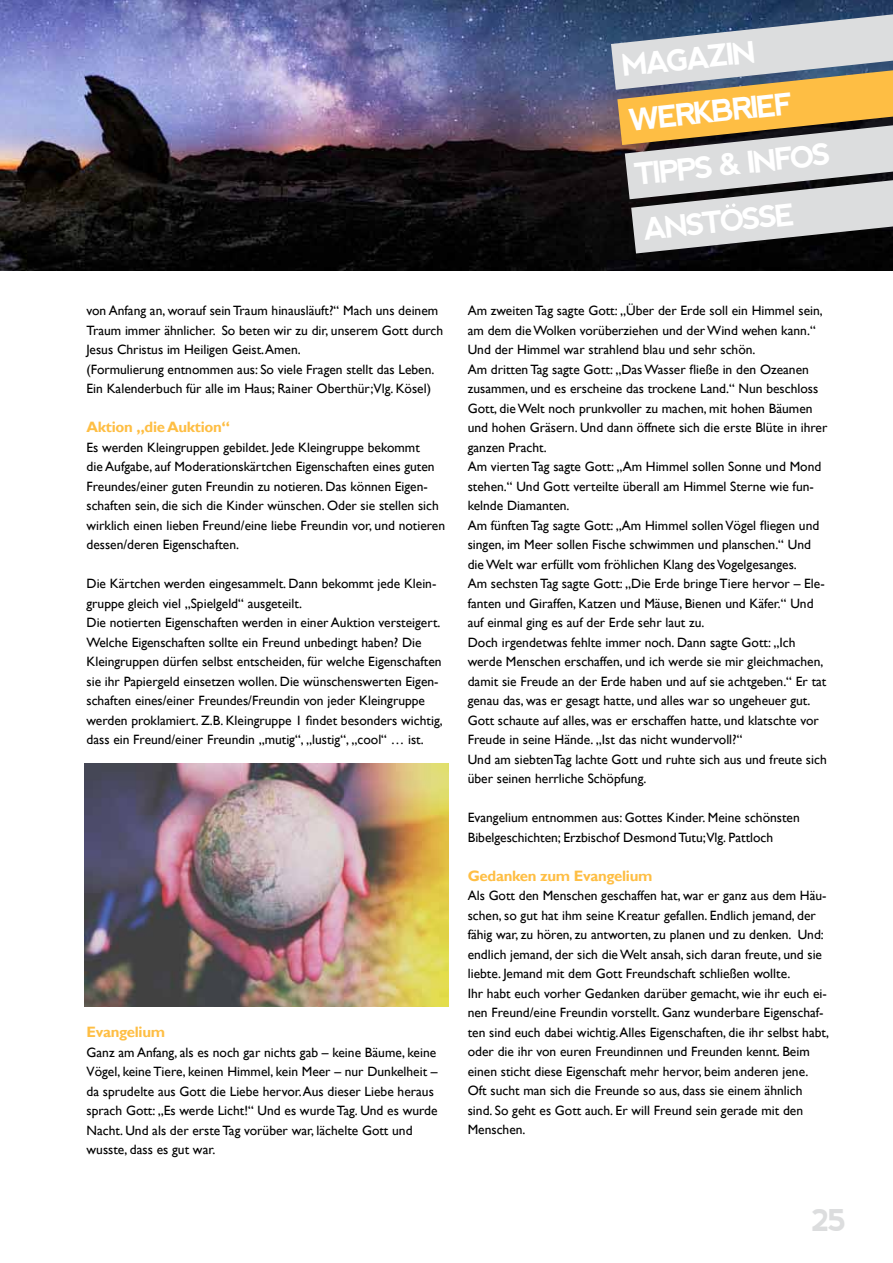
<style>
.page{position:relative;width:893px;height:1263px;background:#fff}
.page>*{position:absolute;margin:0;border:0;box-sizing:border-box;transform-origin:0 0}
.t1{font:700 30px "nevis";color:#fff}
.t2{font:700 30px "nevis";color:#dcddde}
.t3{font:700 15px "Gill Sans";letter-spacing:-.02em;color:#febe44}
.t4{font:13.5px/19.5px "Gill Sans";color:#000}
</style>
<div class="page">
<img style="left:0;top:0;width:893px;height:270px">
<svg style="left:611px;top:6px;width:282px;height:247px;background:#aca494"></svg>
<img style="left:85px;top:764px;width:363px;height:242px">
<h1 class="t1" style="left:620px;top:49px;width:247px;rotate:-6deg">JUGENDMAGAZIN</h1>
<h1 class="t1" style="left:620px;top:49px;width:137px;rotate:-6deg">MAGAZIN</h1>
<h1 class="t1" style="left:627px;top:103px;width:166px;rotate:-6deg">WERKBRIEF</h1>
<h1 class="t1" style="left:633px;top:157px;width:199px;rotate:-6deg">TIPPS &amp; INFOS</h1>
<h1 class="t1" style="left:641px;top:213px;width:216px;rotate:-6deg">JUGENDKIRCHE</h1>
<h1 class="t1" style="left:641px;top:213px;width:154px;rotate:-6deg">ANSTOSSE</h1>
<p class="t4" style="left:87px;top:301px;width:358px">von Anfang an, worauf sein Traum hinausläuft?“ Mach uns deinem Traum immer ähnlicher. So beten wir zu dir, unserem Gott durch Jesus Christus im Heiligen Geist. Amen.<br>(Formulierung entnommen aus: So viele Fragen stellt das Leben.<br>Ein Kalenderbuch für alle im Haus; Rainer Oberthür;Vlg. Kösel)</p>
<p class="t3" style="left:87px;top:418px;width:145px">Aktion „die Auktion“</p>
<p class="t4" style="left:87px;top:438px;width:360px">Es werden Kleingruppen gebildet. Jede Kleingruppe bekommt<br>die Aufgabe, auf Moderationskärtchen Eigenschaften eines guten Freundes/einer guten Freundin zu notieren. Das können Eigen&shy;schaften sein, die sich die Kinder wünschen. Oder sie stellen sich wirklich einen lieben Freund/eine liebe Freundin vor, und notieren dessen/deren Eigenschaften.</p>
<p class="t4" style="left:87px;top:574px;width:358px">Die Kärtchen werden eingesammelt. Dann bekommt jede Klein&shy;gruppe gleich viel „Spielgeld“ ausgeteilt.<br>Die notierten Eigenschaften werden in einer Auktion versteigert.<br>Welche Eigenschaften sollte ein Freund unbedingt haben? Die Kleingruppen dürfen selbst entscheiden, für welche Eigenschaften sie ihr Papiergeld einsetzen wollen. Die wünschenswerten Eigen&shy;schaften eines/einer Freundes/Freundin von jeder Kleingruppe werden proklamiert. Z.B. Kleingruppe 1 findet besonders wichtig, dass ein Freund/einer Freundin „mutig“, „lustig“, „cool“ … ist.</p>
<p class="t3" style="left:87px;top:1023px;width:80px">Evangelium</p>
<p class="t4" style="left:87px;top:1042px;width:353px">Ganz am Anfang, als es noch gar nichts gab – keine Bäume, keine Vögel, keine Tiere, keinen Himmel, kein Meer – nur Dunkelheit – da sprudelte aus Gott die Liebe hervor. Aus dieser Liebe heraus sprach Gott: „Es werde Licht!“ Und es wurde Tag. Und es wurde Nacht. Und als der erste Tag vorüber war, lächelte Gott und wusste, dass es gut war.</p>
<p class="t4" style="left:468px;top:301px;width:361px">Am zweiten Tag sagte Gott: „Über der Erde soll ein Himmel sein, am dem die Wolken vorüberziehen und der Wind wehen kann.“ Und der Himmel war strahlend blau und sehr schön.<br>Am dritten Tag sagte Gott: „Das Wasser fließe in den Ozeanen zusammen, und es erscheine das trockene Land.“ Nun beschloss Gott, die Welt noch prunkvoller zu machen, mit hohen Bäumen und hohen Gräsern. Und dann öffnete sich die erste Blüte in ihrer ganzen Pracht.<br>Am vierten Tag sagte Gott: „Am Himmel sollen Sonne und Mond stehen.“ Und Gott verteilte überall am Himmel Sterne wie fun&shy;kelnde Diamanten.<br>Am fünften Tag sagte Gott: „Am Himmel sollen Vögel fliegen und singen, im Meer sollen Fische schwimmen und planschen.“ Und die Welt war erfüllt vom fröhlichen Klang des Vogelgesanges.<br>Am sechsten Tag sagte Gott: „Die Erde bringe Tiere hervor – Ele&shy;fanten und Giraffen, Katzen und Mäuse, Bienen und Käfer.“ Und auf einmal ging es auf der Erde sehr laut zu.<br>Doch irgendetwas fehlte immer noch. Dann sagte Gott: „Ich werde Menschen erschaffen, und ich werde sie mir gleichmachen, damit sie Freude an der Erde haben und auf sie achtgeben.“ Er tat genau das, was er gesagt hatte, und alles war so ungeheuer gut.<br>Gott schaute auf alles, was er erschaffen hatte, und klatschte vor Freude in seine Hände. „Ist das nicht wundervoll?“<br>Und am siebtenTag lachte Gott und ruhte sich aus und freute sich über seinen herrliche Schöpfung.</p>
<p class="t4" style="left:468px;top:808px;width:334px">Evangelium entnommen aus: Gottes Kinder. Meine schönsten<br>Bibelgeschichten; Erzbischof Desmond Tutu;Vlg. Pattloch</p>
<p class="t3" style="left:468px;top:867px;width:186px">Gedanken zum Evangelium</p>
<p class="t4" style="left:468px;top:886px;width:363px">Als Gott den Menschen geschaffen hat, war er ganz aus dem Häu&shy;schen, so gut hat ihm seine Kreatur gefallen. Endlich jemand, der fähig war, zu hören, zu antworten, zu planen und zu denken. Und: endlich jemand, der sich die Welt ansah, sich daran freute, und sie liebte. Jemand mit dem Gott Freundschaft schließen wollte.<br>Ihr habt euch vorher Gedanken darüber gemacht, wie ihr euch ei&shy;nen Freund/eine Freundin vorstellt. Ganz wunderbare Eigenschaf&shy;ten sind euch dabei wichtig. Alles Eigenschaften, die ihr selbst habt, oder die ihr von euren Freundinnen und Freunden kennt. Beim einen sticht diese Eigenschaft mehr hervor, beim anderen jene.<br>Oft sucht man sich die Freunde so aus, dass sie einem ähnlich sind. So geht es Gott auch. Er will Freund sein gerade mit den Menschen.</p>
<h1 class="t2" style="left:811px;top:1203px;width:37px">25</h1>
</div>
